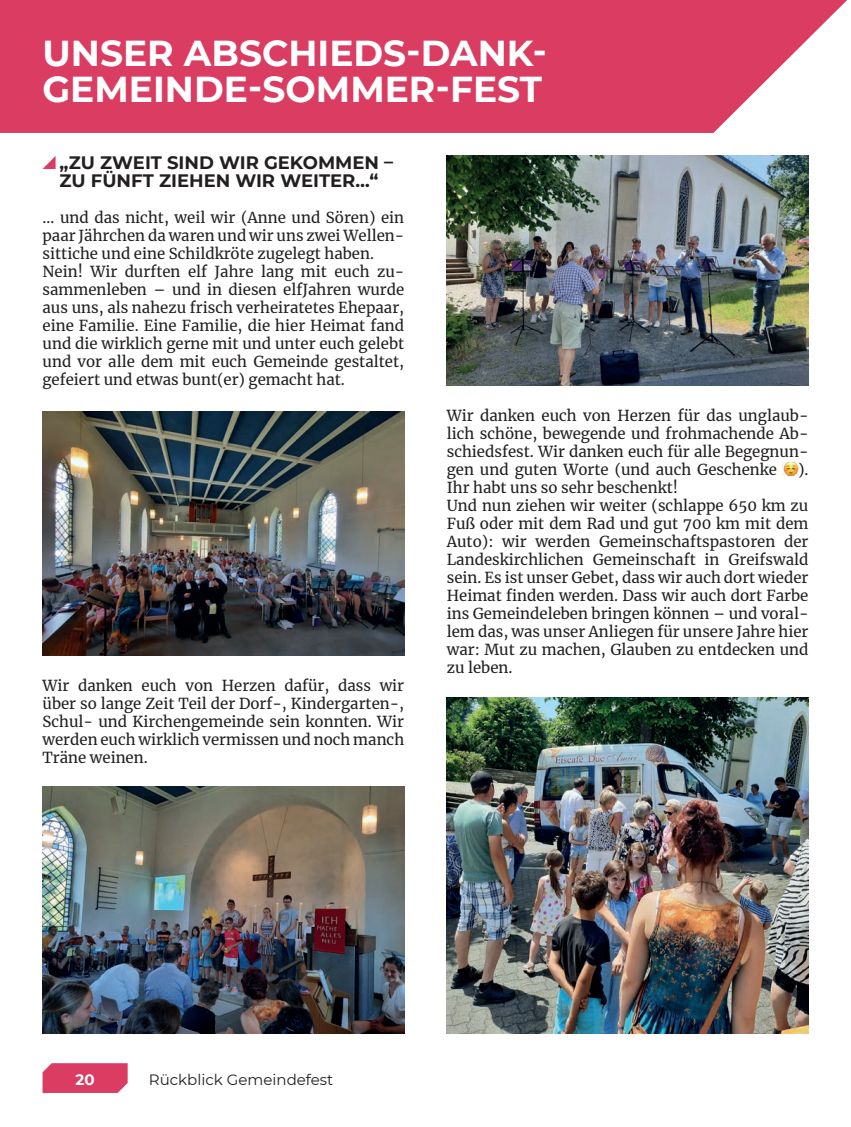
<style>
.page{position:relative;width:851px;height:1127px;background:#fff}
.page>*{position:absolute;margin:0;border:0;box-sizing:border-box;transform-origin:0 0}
.t1{font:700 36px/36px "Montserrat";color:#fff}
.t2{font:700 18px/18px "Montserrat";color:#231f20}
.t3{font:15px/18px "Merriweather";color:#231f20}
.t4{font:15px "Montserrat";color:#231f20}
.t5{font:700 15px "Montserrat";color:#fff}
</style>
<div class="page">
<svg style="left:0;top:0;width:847px;height:133px;background:#dc4b6c"></svg>
<img style="left:782px;top:462px;width:16px;height:13px">
<svg style="left:43px;top:156px;width:13px;height:13px"></svg>
<img style="left:43px;top:411px;width:361px;height:244px">
<img style="left:43px;top:787px;width:361px;height:246px">
<img style="left:446px;top:697px;width:362px;height:336px">
<img style="left:446px;top:156px;width:362px;height:229px">
<svg style="left:43px;top:1063px;width:85px;height:30px;background:#db4568"></svg>
<h1 class="t1" style="left:43px;top:33px;width:506px">UNSER ABSCHIEDS-DANK-<br>GEMEINDE-SOMMER-FEST</h1>
<p class="t2" style="left:60px;top:153px;width:335px">„ZU ZWEIT SIND WIR GEKOMMEN –<br>ZU FÜNFT ZIEHEN WIR WEITER…“</p>
<p class="t3" style="left:43px;top:208px;width:363px">… und das nicht, weil wir (Anne und Sören) ein paar Jährchen da waren und wir uns zwei Wellen&shy;sittiche und eine Schildkröte zugelegt haben.<br>Nein! Wir durften elf Jahre lang mit euch zu&shy;sammenleben – und in diesen elfJahren wurde aus uns, als nahezu frisch verheiratetes Ehepaar, eine Familie. Eine Familie, die hier Heimat fand und die wirklich gerne mit und unter euch gelebt und vor alle dem mit euch Gemeinde gestaltet, gefeiert und etwas bunt(er) gemacht hat.</p>
<p class="t3" style="left:43px;top:676px;width:363px;text-align:justify">Wir danken euch von Herzen dafür, dass wir über so lange Zeit Teil der Dorf-, Kindergarten-, Schul- und Kirchengemeinde sein konnten. Wir werden euch wirklich vermissen und noch manch Träne weinen.</p>
<p class="t3" style="left:446px;top:406px;width:363px;text-align:justify">Wir danken euch von Herzen für das unglaub&shy;lich schöne, bewegende und frohmachende Ab&shy;schiedsfest. Wir danken euch für alle Begegnun&shy;gen und guten Worte (und auch Geschenke</p>
<p class="t3" style="left:797px;top:460px;width:12px">).</p>
<p class="t3" style="left:446px;top:478px;width:363px">Ihr habt uns so sehr beschenkt!<br>Und nun ziehen wir weiter (schlappe 650 km zu Fuß oder mit dem Rad und gut 700 km mit dem Auto): wir werden Gemeinschaftspastoren der Landeskirchlichen Gemeinschaft in Greifswald sein. Es ist unser Gebet, dass wir auch dort wieder Heimat finden werden. Dass wir auch dort Farbe ins Gemeindeleben bringen können – und voral&shy;lem das, was unser Anliegen für unsere Jahre hier war: Mut zu machen, Glauben zu entdecken und zu leben.</p>
<p class="t5" style="left:76px;top:1069px;width:21px">20</p>
<p class="t4" style="left:149px;top:1069px;width:186px">Rückblick Gemeindefest</p>
</div>
